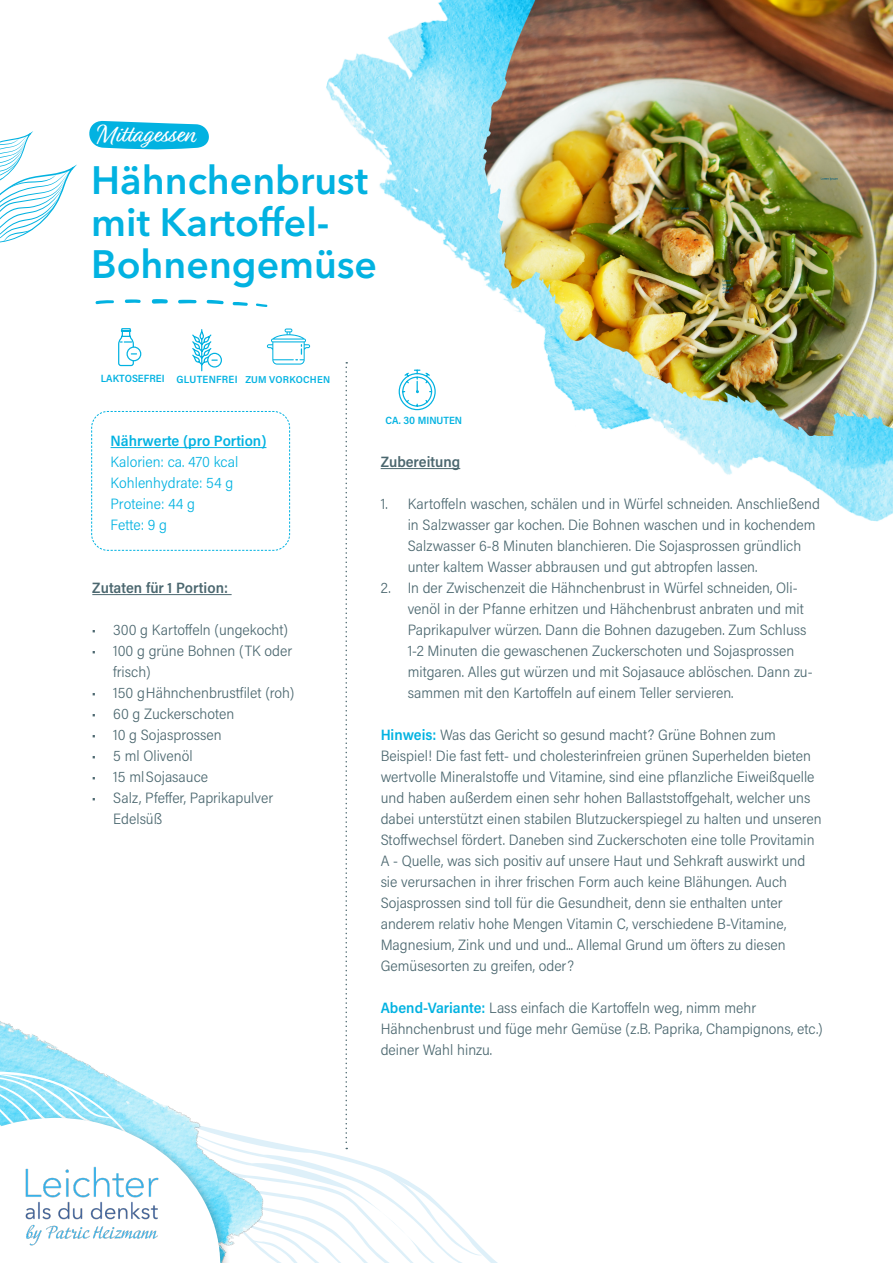
<style>
.page{position:relative;width:893px;height:1263px;background:#fff}
.page>*{position:absolute;margin:0;border:0;box-sizing:border-box;transform-origin:0 0}
.Überschrift_H1{font:600 39.3px/42px "Avenir Next LT Pro";color:#02b2e1}
.t1{font:25.5px "Relation Two";color:#fff}
.t2{font:300 15px/21px "Acumin Pro Semi Cond";color:#4b676f}
.t3{font:300 15px "Acumin Pro Semi Cond";color:#02b2e1}
.Überschrift_H2{font:600 15px "Acumin Pro Semi Cond";color:#4b676f}
.t4{font:600 15px "Acumin Pro Semi Cond";color:#02b2e1}
.t5{font:600 10.5px "Acumin Pro Semi Cond";color:#02b2e1}
.t6{font:600 10.5px "Acumin Pro Semi Cond";letter-spacing:.02em;color:#02b2e1}
.t7{font:600 10.05px "Acumin Pro Semi Cond";letter-spacing:.02em;color:#02b2e1}
.s1{font-weight:600;color:#02b2e1}
</style>
<div class="page">
<svg style="left:0;top:131px;width:77px;height:112px"></svg>
<img style="left:326px;top:0;width:567px;height:522px">
<svg style="left:95px;top:299px;width:173px;height:8px"></svg>
<img style="left:474px;top:0;width:419px;height:435px">
<svg style="left:89px;top:120px;width:120px;height:30px;background:#2fbfe6"></svg>
<svg style="left:0;top:327px;width:493px;height:936px"></svg>
<p class="t1" style="left:97px;top:118px;width:99px">Mittagessen</p>
<p class="Überschrift_H1" style="left:91px;top:159px;width:287px">Hähnchenbrust mit Kartoffel-<br>Bohnengemüse</p>
<p class="t5" style="left:101px;top:371px;width:65px">LAKTOSEFREI</p>
<p class="t6" style="left:177px;top:372px;width:63px">GLUTENFREI</p>
<p class="t7" style="left:245px;top:372px;width:86px">ZUM VORKOCHEN</p>
<p class="t4" style="left:111px;top:430px;width:157px">Nährwerte (pro Portion)</p>
<p class="t3" style="left:111px;top:451px;width:129px">Kalorien: ca. 470 kcal</p>
<p class="t3" style="left:111px;top:472px;width:124px">Kohlenhydrate: 54 g</p>
<p class="t3" style="left:111px;top:493px;width:86px">Proteine: 44 g</p>
<p class="t3" style="left:111px;top:514px;width:58px">Fette: 9 g</p>
<p class="Überschrift_H2" style="left:92px;top:577px;width:137px">Zutaten für 1 Portion:</p>
<p class="t2" style="left:92px;top:619px;width:198px">• 300 g Kartoffeln (ungekocht)</p>
<p class="t2" style="left:113px;top:640px;width:180px;text-indent:-21px">• 100 g grüne Bohnen (TK oder frisch)</p>
<p class="t2" style="left:92px;top:682px;width:204px">• 150 gHähnchenbrustfilet (roh)</p>
<p class="t2" style="left:92px;top:703px;width:144px">• 60 g Zuckerschoten</p>
<p class="t2" style="left:92px;top:724px;width:131px">• 10 g Sojasprossen</p>
<p class="t2" style="left:92px;top:745px;width:102px">• 5 ml Olivenöl</p>
<p class="t2" style="left:92px;top:766px;width:118px">• 15 mlSojasauce</p>
<p class="t2" style="left:113px;top:787px;width:161px;text-indent:-21px">• Salz, Pfeffer, Paprikapulver<br>Edelsüß</p>
<p class="t5" style="left:386px;top:413px;width:78px">CA. 30 MINUTEN</p>
<p class="Überschrift_H2" style="left:381px;top:451px;width:81px">Zubereitung</p>
<p class="t2" style="left:408px;top:493px;width:414px;text-indent:-27px">1. Kartoffeln waschen, schälen und in Würfel schneiden. Anschließend in Salzwasser gar kochen. Die Bohnen waschen und in kochendem Salzwasser 6-8 Minuten blanchieren. Die Sojasprossen gründlich unter kaltem Wasser abbrausen und gut abtropfen lassen.</p>
<p class="t2" style="left:408px;top:577px;width:406px;text-indent:-27px">2. In der Zwischenzeit die Hähnchenbrust in Würfel schneiden, Oli&shy;venöl in der Pfanne erhitzen und Hähchenbrust anbraten und mit Paprikapulver würzen. Dann die Bohnen dazugeben. Zum Schluss 1-2 Minuten die gewaschenen Zuckerschoten und Sojasprossen mitgaren. Alles gut würzen und mit Sojasauce ablöschen. Dann zu&shy;sammen mit den Kartoffeln auf einem Teller servieren.</p>
<p class="t2" style="left:381px;top:724px;width:442px"><span class="s1">Hinweis:</span> Was das Gericht so gesund macht? Grüne Bohnen zum Beispiel! Die fast fett- und cholesterinfreien grünen Superhelden bieten wertvolle Mineralstoffe und Vitamine, sind eine pflanzliche Eiweißquelle und haben außerdem einen sehr hohen Ballaststoffgehalt, welcher uns dabei unterstützt einen stabilen Blutzuckerspiegel zu halten und unseren Stoffwechsel fördert. Daneben sind Zuckerschoten eine tolle Provitamin A - Quelle, was sich positiv auf unsere Haut und Sehkraft auswirkt und sie verursachen in ihrer frischen Form auch keine Blähungen. Auch Sojasprossen sind toll für die Gesundheit, denn sie enthalten unter anderem relativ hohe Mengen Vitamin C, verschiedene B-Vitamine, Magnesium, Zink und und und... Allemal Grund um öfters zu diesen Gemüsesorten zu greifen, oder?</p>
<p class="t2" style="left:381px;top:997px;width:444px"><span class="s1">Abend-Variante:</span> Lass einfach die Kartoffeln weg, nimm mehr<br>Hähnchenbrust und füge mehr Gemüse (z.B. Paprika, Champignons, etc.) deiner Wahl hinzu.</p>
</div>
